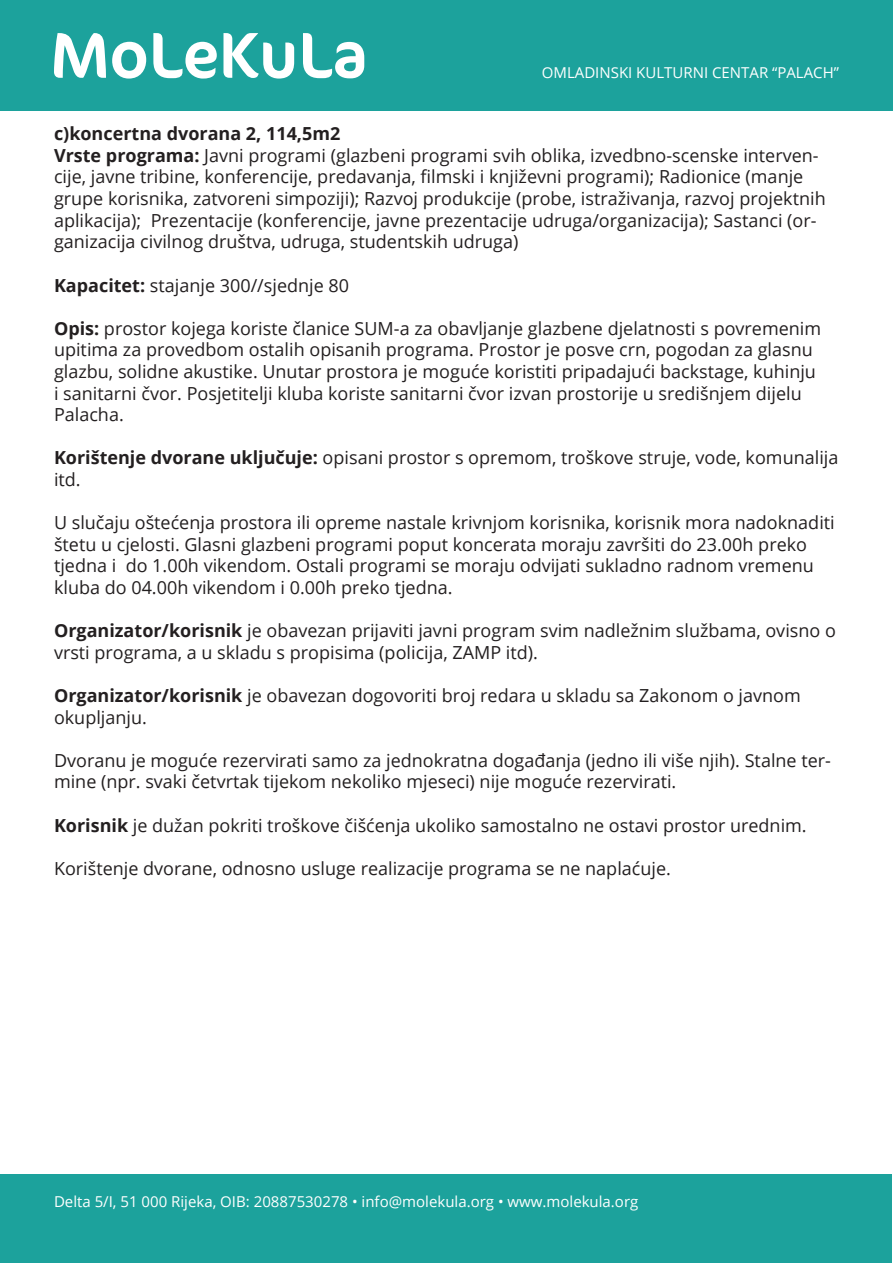
<style>
.page{position:relative;width:893px;height:1263px;background:#fff}
.page>*{position:absolute;margin:0;border:0;box-sizing:border-box;transform-origin:0 0}
.t1{font:18px/21.6px "Open Sans";color:#231f20}
.t2{font:700 18px "Open Sans";color:#231f20}
.t3{font:15px "Open Sans";color:#fff}
.s1{font-weight:700}
</style>
<div class="page">
<div style="left:0;top:0;width:893px;height:111px;background:#1ca29c"></div>
<div style="left:0;top:1175px;width:891px;height:88px;background:#1ca29c"></div>
<svg style="left:54px;top:33px;width:310px;height:46px"></svg>
<p class="t3" style="left:542px;top:63px;width:299px">OMLADINSKI KULTURNI CENTAR “PALACH”</p>
<p class="t2" style="left:54px;top:121px;width:288px">c)koncertna dvorana 2, 114,5m2</p>
<p class="t1" style="left:54px;top:144px;width:773px"><span class="s1">Vrste programa:</span> Javni programi (glazbeni programi svih oblika, izvedbno-scenske interven&shy;cije, javne tribine, konferencije, predavanja, filmski i književni programi); Radionice (manje grupe korisnika, zatvoreni simpoziji); Razvoj produkcije (probe, istraživanja, razvoj projektnih aplikacija); Prezentacije (konferencije, javne prezentacije udruga/organizacija); Sastanci (or&shy;ganizacija civilnog društva, udruga, studentskih udruga)</p>
<p class="t1" style="left:54px;top:274px;width:297px"><span class="s1">Kapacitet:</span> stajanje 300//sjednje 80</p>
<p class="t1" style="left:54px;top:317px;width:769px"><span class="s1">Opis:</span> prostor kojega koriste članice SUM-a za obavljanje glazbene djelatnosti s povremenim upitima za provedbom ostalih opisanih programa. Prostor je posve crn, pogodan za glasnu glazbu, solidne akustike. Unutar prostora je moguće koristiti pripadajući backstage, kuhinju i sanitarni čvor. Posjetitelji kluba koriste sanitarni čvor izvan prostorije u središnjem dijelu Palacha.</p>
<p class="t1" style="left:54px;top:446px;width:786px"><span class="s1">Korištenje dvorane uključuje:</span> opisani prostor s opremom, troškove struje, vode, komunalija itd.</p>
<p class="t1" style="left:54px;top:511px;width:782px">U slučaju oštećenja prostora ili opreme nastale krivnjom korisnika, korisnik mora nadoknaditi štetu u cjelosti. Glasni glazbeni programi poput koncerata moraju završiti do 23.00h preko tjedna i do 1.00h vikendom. Ostali programi se moraju odvijati sukladno radnom vremenu kluba do 04.00h vikendom i 0.00h preko tjedna.</p>
<p class="t1" style="left:54px;top:619px;width:783px"><span class="s1">Organizator/korisnik</span> je obavezan prijaviti javni program svim nadležnim službama, ovisno o vrsti programa, a u skladu s propisima (policija, ZAMP itd).</p>
<p class="t1" style="left:54px;top:684px;width:748px"><span class="s1">Organizator/korisnik</span> je obavezan dogovoriti broj redara u skladu sa Zakonom o javnom okupljanju.</p>
<p class="t1" style="left:54px;top:749px;width:778px">Dvoranu je moguće rezervirati samo za jednokratna događanja (jedno ili više njih). Stalne ter&shy;mine (npr. svaki četvrtak tijekom nekoliko mjeseci) nije moguće rezervirati.</p>
<p class="t1" style="left:54px;top:814px;width:754px"><span class="s1">Korisnik</span> je dužan pokriti troškove čišćenja ukoliko samostalno ne ostavi prostor urednim.</p>
<p class="t1" style="left:54px;top:857px;width:618px">Korištenje dvorane, odnosno usluge realizacije programa se ne naplaćuje.</p>
<p class="t3" style="left:54px;top:1191px;width:586px">Delta 5/I, 51 000 Rijeka, OIB: 20887530278 • info@molekula.org • www.molekula.org</p>
</div>
